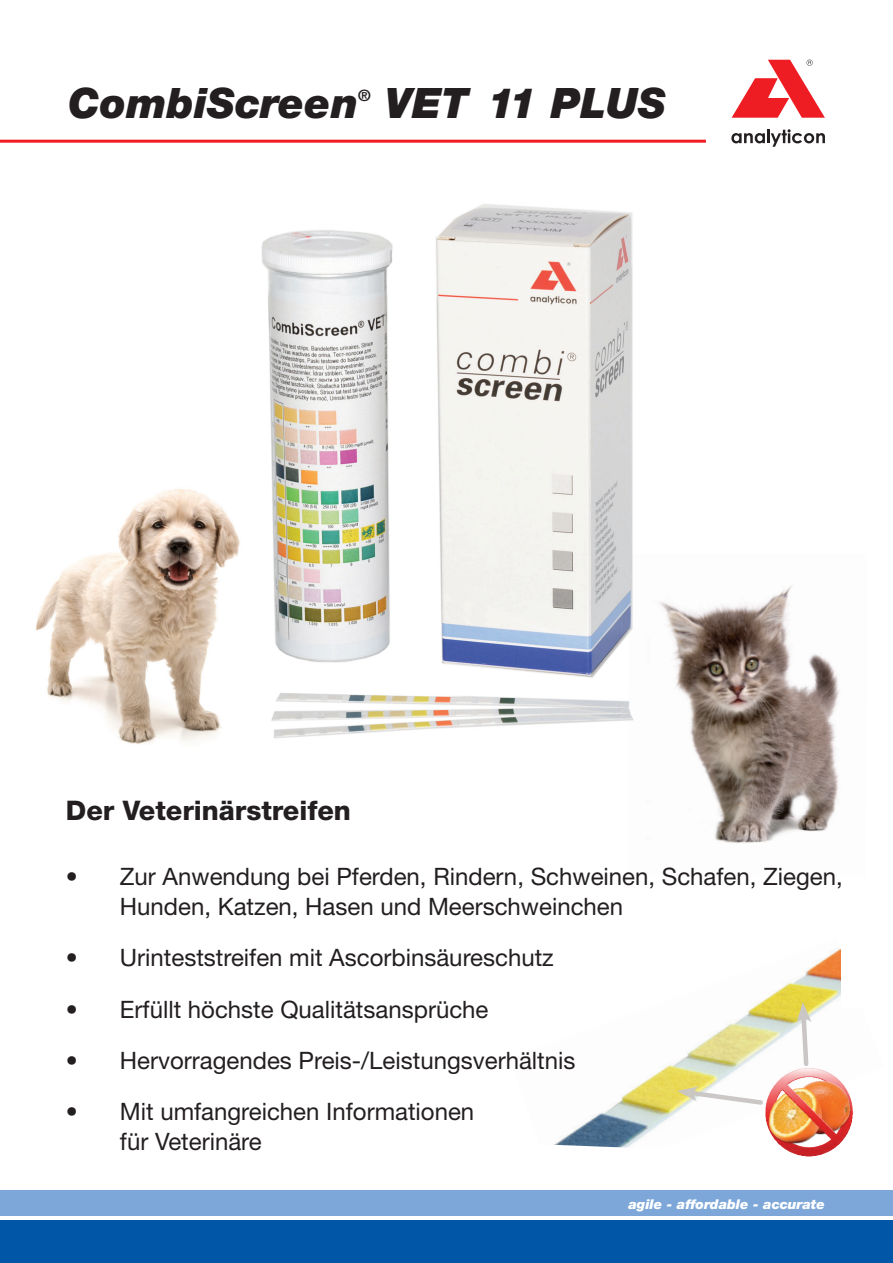
<style>
.page{position:relative;width:893px;height:1263px;background:#fff}
.page>*{position:absolute;margin:0;border:0;box-sizing:border-box;transform-origin:0 0}
.t1{font:italic 900 42px "Helvetica Neue";color:#231f20}
.t2{font:800 27px "Helvetica Neue";color:#231f20}
.t3{font:24px/30px "Helvetica Neue";color:#231f20}
.t4{font:700 15.75px "Helvetica Neue";color:#231f20}
.t5{font:italic 900 13.5px "Helvetica Neue";color:#fff}
</style>
<div class="page">
<div style="left:0;top:1191px;width:893px;height:25px;background:#7ca7d8"></div>
<div style="left:0;top:1220px;width:893px;height:43px;background:#0156a8"></div>
<svg style="left:732px;top:60px;width:93px;height:58px"></svg>
<svg style="left:731px;top:129px;width:94px;height:18px"></svg>
<hr style="left:0;top:140px;width:706px;height:3px;background:#ee1d23">
<img style="left:709px;top:586px;width:131px;height:257px">
<img style="left:554px;top:1082px;width:89px;height:66px">
<img style="left:643px;top:948px;width:198px;height:189px">
<img style="left:762px;top:1066px;width:91px;height:91px">
<svg style="left:796px;top:1002px;width:15px;height:66px"></svg>
<svg style="left:677px;top:1086px;width:89px;height:21px"></svg>
<img style="left:36px;top:553px;width:75px;height:173px">
<img style="left:111px;top:140px;width:601px;height:641px">
<h1 class="t1" style="left:68px;top:87px;width:292px">CombiScreen</h1>
<p class="t4" style="left:358px;top:90px;width:14px">®</p>
<h1 class="t1" style="left:385px;top:87px;width:283px">VET 11 PLUS</h1>
<p class="t2" style="left:66px;top:795px;width:287px">Der Veterinärstreifen</p>
<p class="t3" style="left:120px;top:861px;width:724px;text-indent:-54px">• Zur Anwendung bei Pferden, Rindern, Schweinen, Schafen, Ziegen,<br>Hunden, Katzen, Hasen und Meerschweinchen</p>
<p class="t3" style="left:66px;top:942px;width:489px">• Urinteststreifen mit Ascorbinsäureschutz</p>
<p class="t3" style="left:66px;top:994px;width:424px">• Erfüllt höchste Qualitäts ansprüche</p>
<p class="t3" style="left:66px;top:1045px;width:511px">• Hervorragendes Preis-/Leistungsverhältnis</p>
<p class="t3" style="left:120px;top:1096px;width:356px;text-indent:-54px">• Mit umfangreichen Informationen für Veterinäre</p>
<p class="t5" style="left:628px;top:1199px;width:198px">agile - affordable - accurate</p>
</div>
